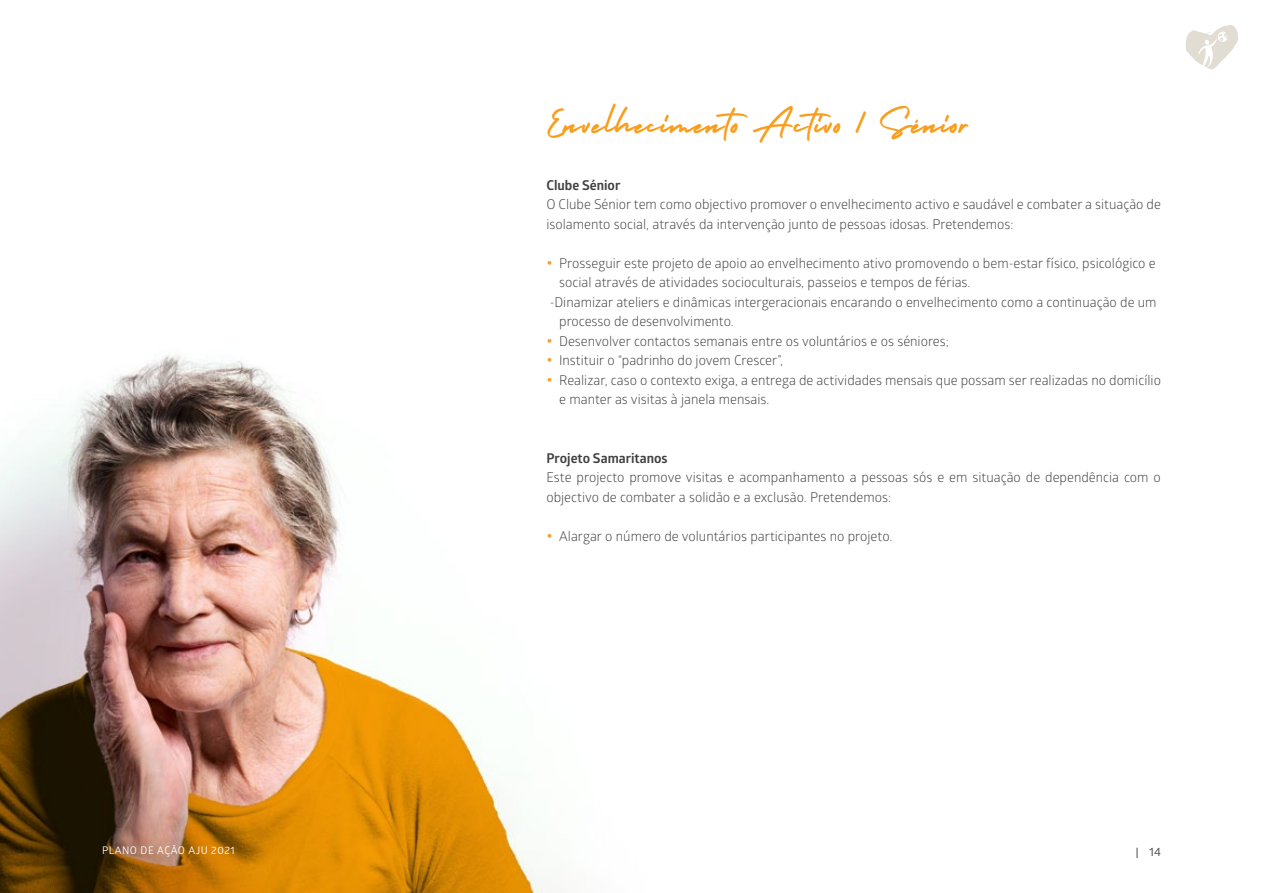
<style>
.page{position:relative;width:1263px;height:893px;background:#fff}
.page>*{position:absolute;margin:0;border:0;box-sizing:border-box;transform-origin:0 0}
.t1{font:24px "Holiday";letter-spacing:.05em;color:#f99d1c}
.t2{font:13.5px/19.5px "Glober";color:#414042}
.t3{font:700 13.5px "Glober";color:#414042}
.t4{font:12px "Glober";color:#414042}
.t5{font:10.5px "Glober";letter-spacing:.05em;color:#fff}
.s1{font-family:"BMW Type Next Latin TT";font-weight:300;color:#f9a127}
.s2{font-size:10.5px;color:#292829}
</style>
<div class="page">
<svg style="left:1185px;top:25px;width:53px;height:45px"></svg>
<img style="left:0;top:355px;width:543px;height:538px">
<p class="t5" style="left:102px;top:843px;width:134px">PLANO DE AÇÃO AJU 2021</p>
<h1 class="t1" style="left:546px;top:109px;width:426px">Envelhecimento Activo / Sénior</h1>
<p class="t3" style="left:546px;top:175px;width:76px">Clube Sénior</p>
<p class="t2" style="left:546px;top:194px;width:616px">O Clube Sénior tem como objectivo promover o envelhecimento activo e saudável e combater a situação de isolamento social, através da intervenção junto de pessoas idosas. Pretendemos:</p>
<p class="t2" style="left:546px;top:253px;width:611px"><span class="s1">•</span> Prosseguir este projeto de apoio ao envelhecimento ativo promovendo o bem-estar físico, psicológico e</p>
<p class="t2" style="left:559px;top:272px;width:413px">social através de atividades socioculturais, passeios e tempos de férias.</p>
<p class="t2" style="left:550px;top:292px;width:608px">-Dinamizar ateliers e dinâmicas intergeracionais encarando o envelhecimento como a continuação de um</p>
<p class="t2" style="left:559px;top:311px;width:176px">processo de desenvolvimento.</p>
<p class="t2" style="left:546px;top:331px;width:404px"><span class="s1">•</span> Desenvolver contactos semanais entre os voluntários e os séniores;</p>
<p class="t2" style="left:546px;top:350px;width:238px"><span class="s1">•</span> Instituir o “padrinho do jovem Crescer”,</p>
<p class="t2" style="left:559px;top:370px;width:603px;text-indent:-13px"><span class="s1">•</span> Realizar, caso o contexto exiga, a entrega de actividades mensais que possam ser realizadas no domicílio e manter as visitas à janela mensais.</p>
<p class="t3" style="left:546px;top:448px;width:123px">Projeto Samaritanos</p>
<p class="t2" style="left:546px;top:467px;width:616px">Este projecto promove visitas e acompanhamento a pessoas sós e em situação de dependência com o objectivo de combater a solidão e a exclusão. Pretendemos:</p>
<p class="t2" style="left:546px;top:526px;width:347px"><span class="s1">•</span> Alargar o número de voluntários participantes no projeto.</p>
<p class="t4" style="left:1136px;top:843px;width:26px"><span class="s2">|</span> 14</p>
</div>
